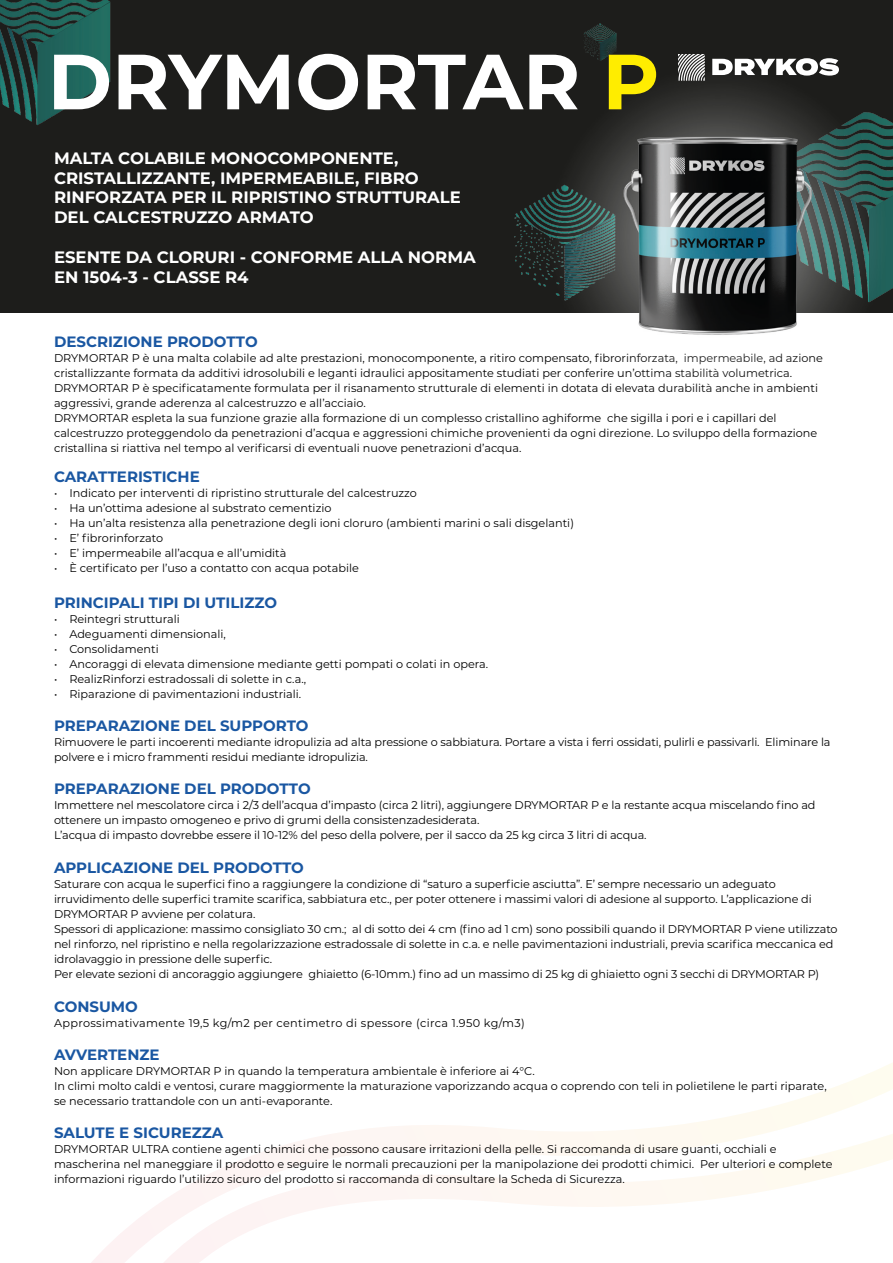
<style>
.page{position:relative;width:893px;height:1263px;background:#fff}
.page>*{position:absolute;margin:0;border:0;box-sizing:border-box;transform-origin:0 0}
.t1{font:700 78px "Montserrat";letter-spacing:-.005em;color:#fff}
.t2{font:700 16.5px/19.8px "Montserrat";color:#fff}
.t3{font:700 15px "Montserrat";color:#1a57a2}
.t4{font:11.25px/15px "Montserrat";color:#000}
.t5{font:11.25px "Montserrat";letter-spacing:.03em;color:#000}
.s1{color:#ffed00}
</style>
<div class="page">
<svg style="left:91px;top:1080px;width:802px;height:183px"></svg>
<div style="left:0;top:0;width:893px;height:313px;background:#1d1d1b"></div>
<svg style="left:678px;top:54px;width:27px;height:19px"></svg>
<svg style="left:712px;top:58px;width:127px;height:15px"></svg>
<img style="left:0;top:0;width:111px;height:125px">
<img style="left:514px;top:208px;width:11px;height:67px">
<img style="left:584px;top:23px;width:33px;height:38px">
<img style="left:525px;top:73px;width:368px;height:262px">
<h1 class="t1" style="left:48px;top:25px;width:613px">DRYMORTAR <span class="s1">P</span></h1>
<h2 class="t2" style="left:54px;top:147px;width:408px">MALTA COLABILE MONOCOMPONENTE, CRISTALLIZZANTE, IMPERMEABILE, FIBRO RINFORZATA PER IL RIPRISTINO STRUTTURALE DEL CALCESTRUZZO ARMATO</h2>
<h2 class="t2" style="left:54px;top:246px;width:423px">ESENTE DA CLORURI - CONFORME ALLA NORMA<br>EN 1504-3 - CLASSE R4</h2>
<h3 class="t3" style="left:54px;top:331px;width:205px">DESCRIZIONE PRODOTTO</h3>
<p class="t4" style="left:54px;top:350px;width:770px">DRYMORTAR P è una malta colabile ad alte prestazioni, monocomponente, a ritiro compensato, fibrorinforzata, impermeabile, ad azione cristallizzante formata da additivi idrosolubili e leganti idraulici appositamente studiati per conferire un’ottima stabilità volumetrica.<br>DRYMORTAR P è specificatamente formulata per il risanamento strutturale di elementi in dotata di elevata durabilità anche in ambienti aggressivi, grande aderenza al calcestruzzo e all’acciaio.<br>DRYMORTAR espleta la sua funzione grazie alla formazione di un complesso cristallino aghiforme che sigilla i pori e i capillari del calcestruzzo proteggendolo da penetrazioni d’acqua e aggressioni chimiche provenienti da ogni direzione. Lo sviluppo della formazione cristallina si riattiva nel tempo al verificarsi di eventuali nuove penetrazioni d’acqua.</p>
<h3 class="t3" style="left:54px;top:466px;width:147px">CARATTERISTICHE</h3>
<p class="t4" style="left:54px;top:485px;width:364px">• Indicato per interventi di ripristino strutturale del calcestruzzo</p>
<p class="t4" style="left:54px;top:500px;width:279px">• Ha un’ottima adesione al substrato cementizio</p>
<p class="t4" style="left:54px;top:515px;width:521px">• Ha un’alta resistenza alla penetrazione degli ioni cloruro (ambienti marini o sali disgelanti)</p>
<p class="t4" style="left:54px;top:530px;width:111px">• E’ fibrorinforzato</p>
<p class="t4" style="left:54px;top:545px;width:234px">• E’ impermeabile all’acqua e all’umidità</p>
<p class="t4" style="left:54px;top:560px;width:306px">• È certificato per l’uso a contatto con acqua potabile</p>
<h3 class="t3" style="left:54px;top:592px;width:225px">PRINCIPALI TIPI DI UTILIZZO</h3>
<p class="t4" style="left:54px;top:611px;width:127px">• Reintegri strutturali</p>
<p class="t4" style="left:54px;top:626px;width:173px">• Adeguamenti dimensionali,</p>
<p class="t4" style="left:54px;top:641px;width:106px">• Consolidamenti</p>
<p class="t4" style="left:54px;top:656px;width:436px">• Ancoraggi di elevata dimensione mediante getti pompati o colati in opera.</p>
<p class="t4" style="left:54px;top:671px;width:254px">• RealizRinforzi estradossali di solette in c.a.,</p>
<p class="t4" style="left:54px;top:686px;width:249px">• Riparazione di pavimentazioni industriali.</p>
<h3 class="t3" style="left:54px;top:715px;width:256px">PREPARAZIONE DEL SUPPORTO</h3>
<p class="t4" style="left:54px;top:734px;width:778px">Rimuovere le parti incoerenti mediante idropulizia ad alta pressione o sabbiatura. Portare a vista i ferri ossidati, pulirli e passivarli. Eliminare la polvere e i micro frammenti residui mediante idropulizia.</p>
<h3 class="t3" style="left:54px;top:778px;width:258px">PREPARAZIONE DEL PRODOTTO</h3>
<p class="t4" style="left:54px;top:797px;width:763px">Immettere nel mescolatore circa i 2/3 dell’acqua d’impasto (circa 2 litri), aggiungere DRYMORTAR P e la restante acqua miscelando fino ad ottenere un impasto omogeneo e privo di grumi della consistenzadesiderata.<br>L’acqua di impasto dovrebbe essere il 10-12% del peso della polvere, per il sacco da 25 kg circa 3 litri di acqua.</p>
<h3 class="t3" style="left:54px;top:857px;width:251px">APPLICAZIONE DEL PRODOTTO</h3>
<p class="t4" style="left:54px;top:876px;width:785px">Saturare con acqua le superfici fino a raggiungere la condizione di “saturo a superficie asciutta”. E’ sempre necessario un adeguato irruvidimento delle superfici tramite scarifica, sabbiatura etc., per poter ottenere i massimi valori di adesione al supporto. L’applicazione di DRYMORTAR P avviene per colatura.<br>Spessori di applicazione: massimo consigliato 30 cm.; al di sotto dei 4 cm (fino ad 1 cm) sono possibili quando il DRYMORTAR P viene utilizzato nel rinforzo, nel ripristino e nella regolarizzazione estradossale di solette in c.a. e nelle pavimentazioni industriali, previa scarifica meccanica ed idrolavaggio in pressione delle superfic.<br>Per elevate sezioni di ancoraggio aggiungere ghiaietto (6-10mm.) fino ad un massimo di 25 kg di ghiaietto ogni 3 secchi di DRYMORTAR P)</p>
<h3 class="t3" style="left:54px;top:996px;width:85px">CONSUMO</h3>
<p class="t5" style="left:54px;top:1015px;width:472px">Approssimativamente 19,5 kg/m2 per centimetro di spessore (circa 1.950 kg/m3)</p>
<h3 class="t3" style="left:54px;top:1044px;width:107px">AVVERTENZE</h3>
<p class="t4" style="left:54px;top:1063px;width:774px">Non applicare DRYMORTAR P in quando la temperatura ambientale è inferiore ai 4°C.<br>In climi molto caldi e ventosi, curare maggiormente la maturazione vaporizzando acqua o coprendo con teli in polietilene le parti riparate, se necessario trattandole con un anti-evaporante.</p>
<h3 class="t3" style="left:54px;top:1122px;width:171px">SALUTE E SICUREZZA</h3>
<p class="t4" style="left:54px;top:1141px;width:780px">DRYMORTAR ULTRA contiene agenti chimici che possono causare irritazioni della pelle. Si raccomanda di usare guanti, occhiali e mascherina nel maneggiare il prodotto e seguire le normali precauzioni per la manipolazione dei prodotti chimici. Per ulteriori e complete informazioni riguardo l’utilizzo sicuro del prodotto si raccomanda di consultare la Scheda di Sicurezza.</p>
</div>
